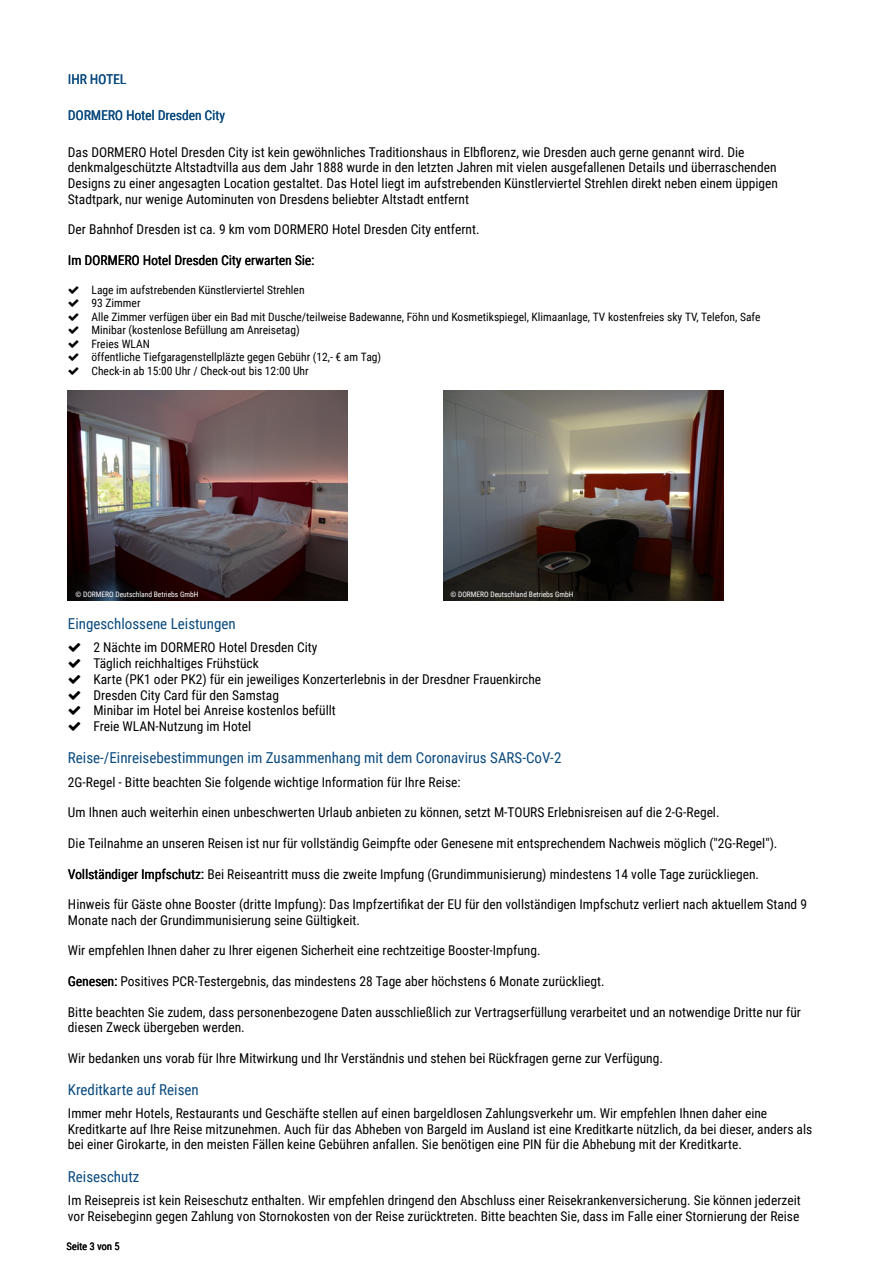
<style>
.page{position:relative;width:893px;height:1263px;background:#fff}
.page>*{position:absolute;margin:0;border:0;box-sizing:border-box;transform-origin:0 0}
.t1{font:15px "Roboto Condensed";color:#0a4a7e}
.t2{font:13.5px/15.8px "Roboto Condensed";color:#000}
.t3{font:13.5px "Roboto Condensed";color:#0a4a7e}
.t4{font:11.55px/13.5px "Roboto Condensed";color:#000}
.t5{font:10.5px "Roboto Condensed";color:#000}
.t6{font:7.5px "Roboto Condensed";color:#fff}
</style>
<div class="page">
<img style="left:68px;top:390px;width:280px;height:210px">
<img style="left:443px;top:390px;width:280px;height:210px">
<p class="t3" style="left:68px;top:73px;width:60px">IHR HOTEL</p>
<p class="t3" style="left:68px;top:110px;width:159px">DORMERO Hotel Dresden City</p>
<p class="t2" style="left:68px;top:145px;width:711px">Das DORMERO Hotel Dresden City ist kein gewöhnliches Traditionshaus in Elbflorenz, wie Dresden auch gerne genannt wird. Die denkmalgeschützte Altstadtvilla aus dem Jahr 1888 wurde in den letzten Jahren mit vielen ausgefallenen Details und überraschenden Designs zu einer angesagten Location gestaltet. Das Hotel liegt im aufstrebenden Künstlerviertel Strehlen direkt neben einem üppigen Stadtpark, nur wenige Autominuten von Dresdens beliebter Altstadt entfernt</p>
<p class="t2" style="left:68px;top:222px;width:413px">Der Bahnhof Dresden ist ca. 9 km vom DORMERO Hotel Dresden City entfernt.</p>
<p class="t2" style="left:68px;top:253px;width:248px">Im DORMERO Hotel Dresden City erwarten Sie:</p>
<p class="t4" style="left:92px;top:284px;width:671px">Lage im aufstrebenden Künstlerviertel Strehlen<br>93 Zimmer<br>Alle Zimmer verfügen über ein Bad mit Dusche/teilweise Badewanne, Föhn und Kosmetikspiegel, Klimaanlage, TV kostenfreies sky TV, Telefon, Safe Minibar (kostenlose Befüllung am Anreisetag)<br>Freies WLAN<br>öffentliche Tiefgaragenstellpläzte gegen Gebühr (12,- € am Tag)<br>Check-in ab 15:00 Uhr / Check-out bis 12:00 Uhr</p>
<p class="t6" style="left:75px;top:590px;width:124px">© DORMERO Deutschland Betriebs GmbH</p>
<p class="t6" style="left:450px;top:590px;width:124px">© DORMERO Deutschland Betriebs GmbH</p>
<p class="t1" style="left:68px;top:617px;width:169px">Eingeschlossene Leistungen</p>
<p class="t2" style="left:93px;top:641px;width:449px">2 Nächte im DORMERO Hotel Dresden City<br>Täglich reichhaltiges Frühstück<br>Karte (PK1 oder PK2) für ein jeweiliges Konzerterlebnis in der Dresdner Frauenkirche Dresden City Card für den Samstag<br>Minibar im Hotel bei Anreise kostenlos befüllt<br>Freie WLAN-Nutzung im Hotel</p>
<p class="t1" style="left:68px;top:751px;width:495px">Reise-/Einreisebestimmungen im Zusammenhang mit dem Coronavirus SARS-CoV-2</p>
<p class="t2" style="left:68px;top:775px;width:394px">2G-Regel - Bitte beachten Sie folgende wichtige Information für Ihre Reise:</p>
<p class="t2" style="left:68px;top:805px;width:653px">Um Ihnen auch weiterhin einen unbeschwerten Urlaub anbieten zu können, setzt M-TOURS Erlebnisreisen auf die 2-G-Regel.</p>
<p class="t2" style="left:68px;top:836px;width:711px">Die Teilnahme an unseren Reisen ist nur für vollständig Geimpfte oder Genesene mit entsprechendem Nachweis möglich ("2G-Regel").</p>
<p class="t2" style="left:68px;top:867px;width:693px">Vollständiger Impfschutz: Bei Reiseantritt muss die zweite Impfung (Grundimmunisierung) mindestens 14 volle Tage zurückliegen.</p>
<p class="t2" style="left:68px;top:897px;width:740px">Hinweis für Gäste ohne Booster (dritte Impfung): Das Impfzertifikat der EU für den vollständigen Impfschutz verliert nach aktuellem Stand 9<br>Monate nach der Grundimmunisierung seine Gültigkeit.</p>
<p class="t2" style="left:68px;top:944px;width:474px">Wir empfehlen Ihnen daher zu Ihrer eigenen Sicherheit eine rechtzeitige Booster-Impfung.</p>
<p class="t2" style="left:68px;top:974px;width:538px">Genesen: Positives PCR-Testergebnis, das mindestens 28 Tage aber höchstens 6 Monate zurückliegt.</p>
<p class="t2" style="left:68px;top:1005px;width:734px">Bitte beachten Sie zudem, dass personenbezogene Daten ausschließlich zur Vertragserfüllung verarbeitet und an notwendige Dritte nur für diesen Zweck übergeben werden.</p>
<p class="t2" style="left:68px;top:1051px;width:596px">Wir bedanken uns vorab für Ihre Mitwirkung und Ihr Verständnis und stehen bei Rückfragen gerne zur Verfügung.</p>
<p class="t1" style="left:68px;top:1083px;width:132px">Kreditkarte auf Reisen</p>
<p class="t2" style="left:68px;top:1107px;width:746px">Immer mehr Hotels, Restaurants und Geschäfte stellen auf einen bargeldlosen Zahlungsverkehr um. Wir empfehlen Ihnen daher eine<br>Kreditkarte auf Ihre Reise mitzunehmen. Auch für das Abheben von Bargeld im Ausland ist eine Kreditkarte nützlich, da bei dieser, anders als bei einer Girokarte, in den meisten Fällen keine Gebühren anfallen. Sie benötigen eine PIN für die Abhebung mit der Kreditkarte.</p>
<p class="t1" style="left:68px;top:1169px;width:73px">Reiseschutz</p>
<p class="t2" style="left:68px;top:1193px;width:734px">Im Reisepreis ist kein Reiseschutz enthalten. Wir empfehlen dringend den Abschluss einer Reisekrankenversicherung. Sie können jederzeit vor Reisebeginn gegen Zahlung von Stornokosten von der Reise zurücktreten. Bitte beachten Sie, dass im Falle einer Stornierung der Reise</p>
<p class="t5" style="left:66px;top:1242px;width:55px">Seite 3 von 5</p>
</div>
